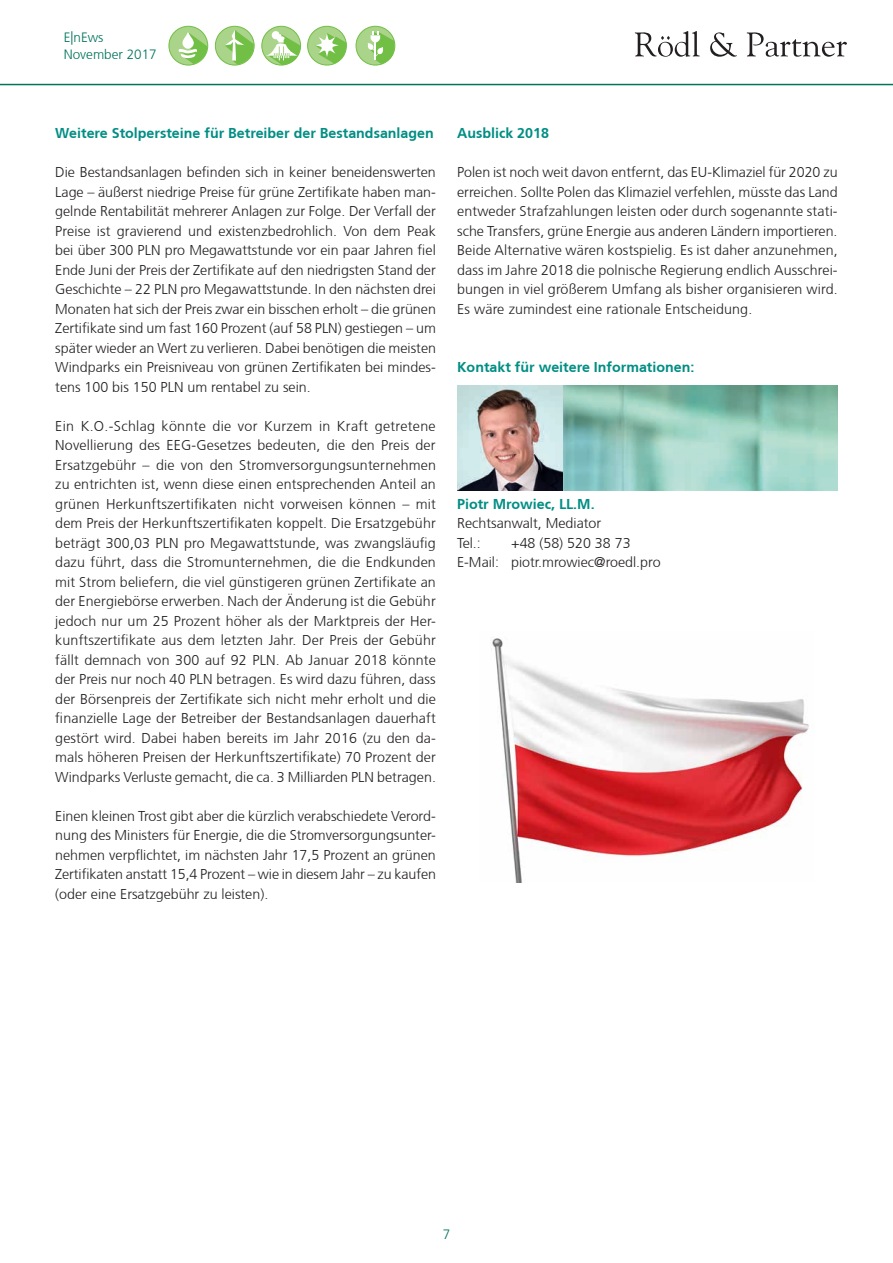
<style>
.page{position:relative;width:893px;height:1263px;background:#fff}
.page>*{position:absolute;margin:0;border:0;box-sizing:border-box;transform-origin:0 0}
.t1{font:300 14.25px/19.5px "Frutiger CE";color:#231f20;text-align:justify}
.t2{font:700 14.25px "Frutiger CE";color:#008e84}
.t3{font:300 13.5px/16.2px "Frutiger CE";color:#01745c}
</style>
<div class="page">
<hr style="left:0;top:84px;width:893px;height:1px;background:#01745c">
<svg style="left:262px;top:26px;width:39px;height:39px"></svg>
<div style="left:261px;top:26px;width:40px;height:39px;border:1px solid #71bf44;border-radius:50%"></div>
<div style="left:215px;top:26px;width:39px;height:39px;background:#aad489;border-radius:50%"></div>
<div style="left:215px;top:26px;width:39px;height:39px;border:1px solid #71bf44;border-radius:50%"></div>
<div style="left:169px;top:26px;width:39px;height:39px;background:#aad489;border-radius:50%"></div>
<div style="left:169px;top:26px;width:39px;height:39px;border:1px solid #71bf44;border-radius:50%"></div>
<div style="left:308px;top:26px;width:38px;height:39px;background:#aad489;border-radius:50%"></div>
<div style="left:307px;top:26px;width:40px;height:39px;border:1px solid #71bf44;border-radius:50%"></div>
<div style="left:356px;top:26px;width:39px;height:39px;background:#aad489;border-radius:50%"></div>
<div style="left:356px;top:26px;width:39px;height:39px;border:1px solid #71bf44;border-radius:50%"></div>
<svg style="left:178px;top:32px;width:30px;height:32px"></svg>
<svg style="left:225px;top:30px;width:30px;height:35px"></svg>
<svg style="left:315px;top:33px;width:32px;height:31px"></svg>
<svg style="left:367px;top:32px;width:29px;height:32px"></svg>
<svg style="left:265px;top:31px;width:36px;height:34px"></svg>
<svg style="left:635px;top:31px;width:65px;height:26px"></svg>
<svg style="left:710px;top:32px;width:27px;height:25px"></svg>
<svg style="left:747px;top:32px;width:100px;height:25px"></svg>
<img style="left:563px;top:386px;width:275px;height:104px">
<img style="left:457px;top:386px;width:106px;height:105px">
<img style="left:492px;top:638px;width:317px;height:245px">
<p class="t3" style="left:64px;top:29px;width:95px">E|nEws<br>November 2017</p>
<p class="t2" style="left:55px;top:125px;width:380px">Weitere Stolpersteine für Betreiber der Bestandsanlagen</p>
<p class="t1" style="left:55px;top:162px;width:382px">Die Bestandsanlagen befinden sich in keiner beneidenswerten Lage – äußerst niedrige Preise für grüne Zertifikate haben man&shy;gelnde Rentabilität mehrerer Anlagen zur Folge. Der Verfall der Preise ist gravierend und existenzbedrohlich. Von dem Peak bei über 300 PLN pro Megawattstunde vor ein paar Jahren fiel Ende Juni der Preis der Zertifikate auf den niedrigsten Stand der Geschichte – 22 PLN pro Megawattstunde. In den nächsten drei Monaten hat sich der Preis zwar ein bisschen erholt – die grünen Zertifikate sind um fast 160 Prozent (auf 58 PLN) gestiegen – um später wieder an Wert zu verlieren. Dabei benötigen die meisten Windparks ein Preisniveau von grünen Zertifikaten bei mindes&shy;tens 100 bis 150 PLN um rentabel zu sein.</p>
<p class="t1" style="left:55px;top:416px;width:382px">Ein K.O.-Schlag könnte die vor Kurzem in Kraft getretene Novellierung des EEG-Gesetzes bedeuten, die den Preis der Ersatzgebühr – die von den Stromversorgungsunternehmen zu entrichten ist, wenn diese einen entsprechenden Anteil an grünen Herkunftszertifikaten nicht vorweisen können – mit dem Preis der Herkunftszertifikaten koppelt. Die Ersatzgebühr beträgt 300,03 PLN pro Megawattstunde, was zwangsläufig dazu führt, dass die Stromunternehmen, die die Endkunden mit Strom beliefern, die viel günstigeren grünen Zertifikate an der Energiebörse erwerben. Nach der Änderung ist die Gebühr jedoch nur um 25 Prozent höher als der Marktpreis der Her&shy;kunftszertifikate aus dem letzten Jahr. Der Preis der Gebühr fällt demnach von 300 auf 92 PLN. Ab Januar 2018 könnte der Preis nur noch 40 PLN betragen. Es wird dazu führen, dass der Börsenpreis der Zertifikate sich nicht mehr erholt und die finanzielle Lage der Betreiber der Bestandsanlagen dauerhaft gestört wird. Dabei haben bereits im Jahr 2016 (zu den da&shy;mals höheren Preisen der Herkunftszertifikate) 70 Prozent der Windparks Verluste gemacht, die ca. 3 Milliarden PLN betragen.</p>
<p class="t1" style="left:55px;top:806px;width:382px">Einen kleinen Trost gibt aber die kürzlich verabschiedete Verord&shy;nung des Ministers für Energie, die die Stromversorgungsunter&shy;nehmen verpflichtet, im nächsten Jahr 17,5 Prozent an grünen Zertifikaten anstatt 15,4 Prozent – wie in diesem Jahr – zu kaufen (oder eine Ersatzgebühr zu leisten).</p>
<p class="t2" style="left:457px;top:125px;width:93px">Ausblick 2018</p>
<p class="t1" style="left:457px;top:162px;width:382px">Polen ist noch weit davon entfernt, das EU-Klimaziel für 2020 zu erreichen. Sollte Polen das Klimaziel verfehlen, müsste das Land entweder Strafzahlungen leisten oder durch sogenannte stati&shy;sche Transfers, grüne Energie aus anderen Ländern importieren.<br>Beide Alternative wären kostspielig. Es ist daher anzunehmen, dass im Jahre 2018 die polnische Regierung endlich Ausschrei&shy;bungen in viel größerem Umfang als bisher organisieren wird.<br>Es wäre zumindest eine rationale Entscheidung.</p>
<p class="t2" style="left:457px;top:359px;width:239px">Kontakt für weitere Informationen:</p>
<p class="t2" style="left:457px;top:495px;width:139px">Piotr Mrowiec, LL.M.</p>
<p class="t1" style="left:457px;top:513px;width:146px">Rechtsanwalt, Mediator<br>Tel.:</p>
<p class="t1" style="left:457px;top:533px;width:205px;text-indent:54px">+48 (58) 520 38 73<br>E-Mail: piotr.mrowiec@roedl.pro</p>
<p class="t3" style="left:443px;top:1226px;width:9px">7</p>
</div>
